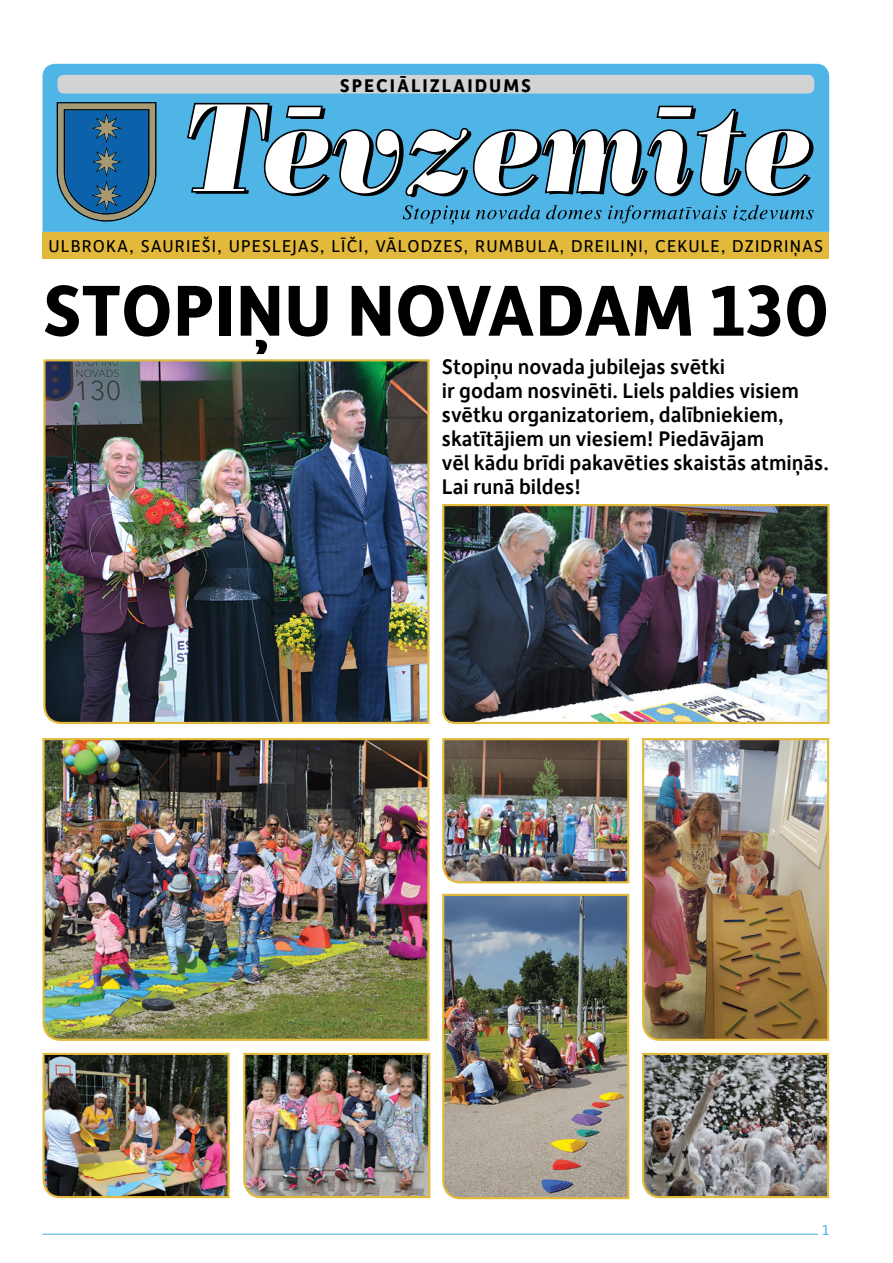
<style>
.page{position:relative;width:893px;height:1263px;background:#fff}
.page>*{position:absolute;margin:0;border:0;box-sizing:border-box;transform-origin:0 0}
.t1{font:700 76.65px "Depot New";color:#000}
.t2{font:500 22.2px/24px "Depot New";color:#000}
.t3{font:700 19.35px "Depot New";letter-spacing:.1em;color:#000}
.t4{font:18px "Depot New";letter-spacing:.06em;color:#000}
.t5{font:15px "Depot New";color:#4fb5e7}
</style>
<div class="page">
<hr style="left:43px;top:1233px;width:775px;height:2px;background:#4fb5e7">
<div style="left:43px;top:232px;width:786px;height:26px;background:#e2b93a"></div>
<div style="left:43px;top:64px;width:786px;height:168px;background:#4fb5e7"></div>
<svg style="left:186px;top:102px;width:627px;height:123px"></svg>
<svg style="left:57px;top:102px;width:99px;height:120px;background:#336d94"></svg>
<div style="left:57px;top:75px;width:757px;height:19px;background:#d1d3d4;border-radius:6px"></div>
<img style="left:42px;top:738px;width:388px;height:303px">
<img style="left:442px;top:738px;width:188px;height:146px">
<img style="left:642px;top:1052px;width:188px;height:147px">
<img style="left:442px;top:893px;width:188px;height:307px">
<img style="left:642px;top:738px;width:188px;height:303px">
<img style="left:42px;top:1052px;width:188px;height:147px">
<img style="left:243px;top:1052px;width:188px;height:147px">
<img style="left:43px;top:359px;width:387px;height:365px">
<img style="left:442px;top:504px;width:388px;height:220px">
<p class="t3" style="left:340px;top:73px;width:193px">SPECIĀLIZLAIDUMS</p>
<p class="t4" style="left:49px;top:234px;width:776px">ULBROKA, SAURIEŠI, UPESLEJAS, LĪČI, VĀLODZES, RUMBULA, DREILIŅI, CEKULE, DZIDRIŅAS</p>
<h1 class="t1" style="left:43px;top:260px;width:788px">STOPIŅU NOVADAM 130</h1>
<p class="t2" style="left:442px;top:353px;width:389px">Stopiņu novada jubilejas svētki<br>ir godam nosvinēti. Liels paldies visiem svētku organizatoriem, dalībniekiem, skatītājiem un viesiem! Piedāvājam<br>vēl kādu brīdi pakavēties skaistās atmiņās.<br>Lai runā bildes!</p>
<p class="t5" style="left:822px;top:1220px;width:8px">1</p>
</div>
